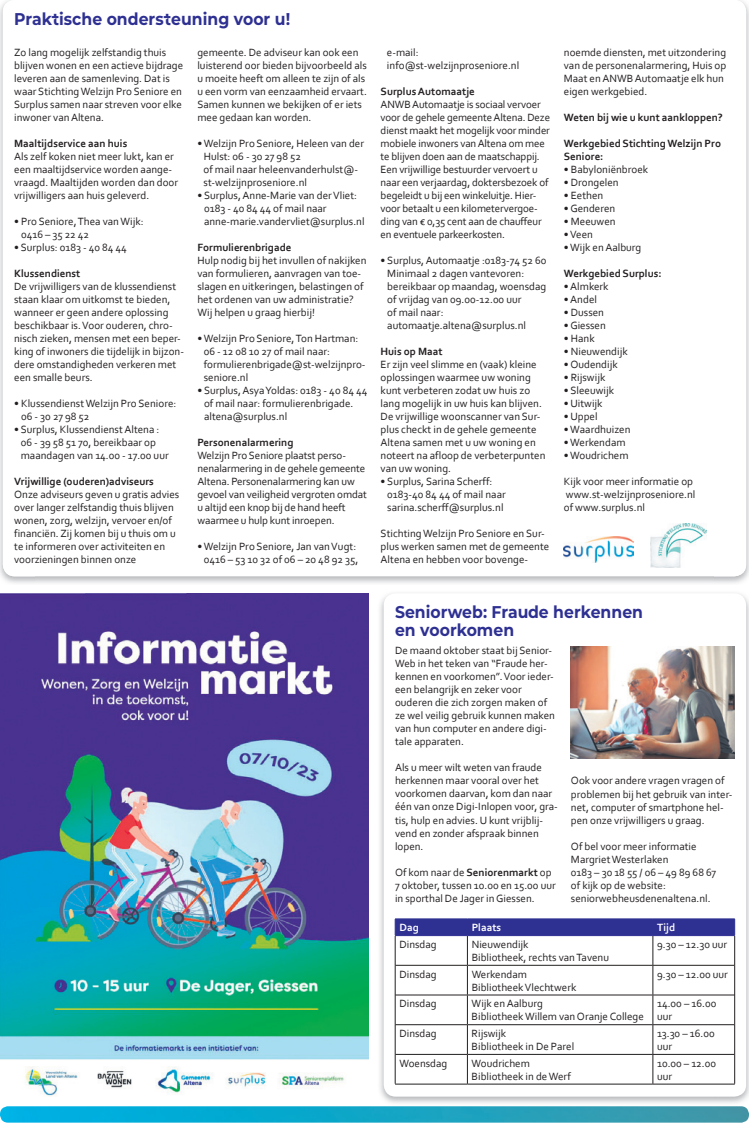
<style>
.page{position:relative;width:749px;height:1126px;background:#fff}
.page>*{position:absolute;margin:0;border:0;box-sizing:border-box;transform-origin:0 0}
.t1{font:700 17px/18px "Mont Altena";color:#2e3092}
.t2{font:11px/13px "Corbel";color:#231f20}
.t3{font:700 11px/13px "Corbel";color:#231f20}
.t4{font:700 11px "Corbel";color:#fff}
.s1{font-weight:700}
</style>
<div class="page">
<img style="left:380px;top:593px;width:368px;height:510px">
<div style="left:383px;top:593px;width:363px;height:503px;background:#fff;border-radius:12px"></div>
<img style="left:570px;top:646px;width:164px;height:112px">
<hr style="left:395px;top:1083px;width:72px;height:1px;background:#231f20">
<hr style="left:467px;top:1083px;width:185px;height:1px;background:#231f20">
<hr style="left:652px;top:1083px;width:82px;height:1px;background:#231f20">
<svg style="left:395px;top:918px;width:340px;height:165px"></svg>
<hr style="left:395px;top:935px;width:72px;height:1px;background:#2e3092">
<hr style="left:467px;top:935px;width:185px;height:1px;background:#2e3092">
<hr style="left:652px;top:935px;width:82px;height:1px;background:#2e3092">
<img style="left:0;top:593px;width:368px;height:503px">
<img style="left:0;top:1106px;width:748px;height:16px">
<img style="left:0;top:0;width:35px;height:583px">
<img style="left:713px;top:0;width:35px;height:583px">
<div style="left:3px;top:0;width:743px;height:576px;background:#fff;border-radius:12px"></div>
<img style="left:650px;top:523px;width:56px;height:44px">
<img style="left:563px;top:536px;width:70px;height:26px">
<h1 class="t1" style="left:14px;top:9px;width:277px">Praktische ondersteuning voor u!</h1>
<p class="t2" style="left:14px;top:46px;width:170px">Zo lang mogelijk zelfstandig thuis blijven wonen en een actieve bijdrage leveren aan de samenleving. Dat is waar Stichting Welzijn Pro Seniore en Surplus samen naar streven voor elke inwoner van Altena.</p>
<p class="t3" style="left:14px;top:137px;width:115px">Maaltijdservice aan huis</p>
<p class="t2" style="left:14px;top:150px;width:165px">Als zelf koken niet meer lukt, kan er een maaltijdservice worden aange&shy;vraagd. Maaltijden worden dan door vrijwilligers aan huis geleverd.</p>
<p class="t2" style="left:21px;top:215px;width:124px;text-indent:-7px">• Pro Seniore, Thea van Wijk:<br>0416 – 35 22 42</p>
<p class="t2" style="left:14px;top:241px;width:114px">• Surplus: 0183 - 40 84 44</p>
<p class="t3" style="left:14px;top:267px;width:68px">Klussendienst</p>
<p class="t2" style="left:14px;top:280px;width:171px">De vrijwilligers van de klussendienst staan klaar om uitkomst te bieden, wanneer er geen andere oplossing beschikbaar is. Voor ouderen, chro&shy;nisch zieken, mensen met een beper&shy;king of inwoners die tijdelijk in bijzon&shy;dere omstandigheden verkeren met een smalle beurs.</p>
<p class="t2" style="left:21px;top:397px;width:157px;text-indent:-7px">• Klussendienst Welzijn Pro Seniore:<br>06 - 30 27 98 52</p>
<p class="t2" style="left:21px;top:423px;width:149px;text-indent:-7px">• Surplus, Klussendienst Altena :<br>06 - 39 58 51 70, bereikbaar op maandagen van 14.00 - 17.00 uur</p>
<p class="t3" style="left:14px;top:475px;width:141px">Vrijwillige (ouderen)adviseurs</p>
<p class="t2" style="left:14px;top:488px;width:166px">Onze adviseurs geven u gratis advies over langer zelfstandig thuis blijven wonen, zorg, welzijn, vervoer en/of financiën. Zij komen bij u thuis om u te informeren over activiteiten en voorzieningen binnen onze</p>
<p class="t2" style="left:197px;top:46px;width:171px">gemeente. De adviseur kan ook een luisterend oor bieden bijvoorbeeld als u moeite heeft om alleen te zijn of als u een vorm van eenzaamheid ervaart.<br>Samen kunnen we bekijken of er iets mee gedaan kan worden.</p>
<p class="t2" style="left:203px;top:137px;width:162px;text-indent:-6px">• Welzijn Pro Seniore, Heleen van der<br>Hulst: 06 - 30 27 98 52<br>of mail naar heleenvanderhulst@- st-welzijnproseniore.nl</p>
<p class="t2" style="left:204px;top:189px;width:162px;text-indent:-7px">• Surplus, Anne-Marie van der Vliet:<br>0183 - 40 84 44 of mail naar anne-marie.vandervliet@surplus.nl</p>
<p class="t3" style="left:197px;top:241px;width:96px">Formulierenbrigade</p>
<p class="t2" style="left:197px;top:254px;width:170px">Hulp nodig bij het invullen of nakijken van formulieren, aanvragen van toe&shy;slagen en uitkeringen, belastingen of het ordenen van uw administratie?<br>Wij helpen u graag hierbij!</p>
<p class="t2" style="left:204px;top:332px;width:163px;text-indent:-6px">• Welzijn Pro Seniore, Ton Hartman:<br>06 - 12 08 10 27 of mail naar: formulierenbrigade@st-welzijnpro&shy;seniore.nl</p>
<p class="t2" style="left:204px;top:384px;width:165px;text-indent:-7px">• Surplus, Asya Yoldas: 0183 - 40 84 44 of mail naar: formulierenbrigade. altena@surplus.nl</p>
<p class="t3" style="left:197px;top:436px;width:97px">Personenalarmering</p>
<p class="t2" style="left:197px;top:449px;width:171px">Welzijn Pro Seniore plaatst perso&shy;nenalarmering in de gehele gemeente Altena. Personenalarmering kan uw gevoel van veiligheid vergroten omdat u altijd een knop bij de hand heeft waarmee u hulp kunt inroepen.</p>
<p class="t2" style="left:197px;top:540px;width:162px;text-align:center">• Welzijn Pro Seniore, Jan van Vugt:<br>0416 – 53 10 32 of 06 – 20 48 92 35,</p>
<p class="t2" style="left:387px;top:46px;width:134px">e-mail: info@st-welzijnproseniore.nl</p>
<p class="t3" style="left:380px;top:85px;width:96px">Surplus Automaatje</p>
<p class="t2" style="left:380px;top:98px;width:171px">ANWB Automaatje is sociaal vervoer voor de gehele gemeente Altena. Deze dienst maakt het mogelijk voor minder mobiele inwoners van Altena om mee te blijven doen aan de maatschappij.<br>Een vrijwillige bestuurder vervoert u naar een verjaardag, doktersbezoek of begeleidt u bij een winkeluitje. Hier&shy;voor betaalt u een kilometervergoe&shy;ding van € 0,35 cent aan de chauffeur en eventuele parkeerkosten.</p>
<p class="t2" style="left:387px;top:254px;width:161px;text-indent:-7px">• Surplus, Automaatje :0183-74 52 60<br>Minimaal 2 dagen vantevoren: bereikbaar op maandag, woensdag of vrijdag van 09.00-12.00 uur<br>of mail naar: automaatje.altena@surplus.nl</p>
<p class="t3" style="left:380px;top:345px;width:64px">Huis op Maat</p>
<p class="t2" style="left:380px;top:358px;width:166px">Er zijn veel slimme en (vaak) kleine oplossingen waarmee uw woning kunt verbeteren zodat uw huis zo lang mogelijk in uw huis kan blijven.<br>De vrijwillige woonscanner van Sur&shy;plus checkt in de gehele gemeente<br>Altena samen met u uw woning en noteert na afloop de verbeterpunten van uw woning.</p>
<p class="t2" style="left:387px;top:475px;width:120px;text-indent:-7px">• Surplus, Sarina Scherff:<br>0183-40 84 44 of mail naar sarina.scherff@surplus.nl</p>
<p class="t2" style="left:380px;top:527px;width:170px">Stichting Welzijn Pro Seniore en Sur&shy;plus werken samen met de gemeente<br>Altena en hebben voor bovenge-</p>
<p class="t2" style="left:563px;top:46px;width:164px">noemde diensten, met uitzondering van de personenalarmering, Huis op<br>Maat en ANWB Automaatje elk hun eigen werkgebied.</p>
<p class="t3" style="left:563px;top:111px;width:160px">Weten bij wie u kunt aankloppen?</p>
<p class="t3" style="left:563px;top:137px;width:159px">Werkgebied Stichting Welzijn Pro<br>Seniore:</p>
<p class="t2" style="left:563px;top:163px;width:86px">• Babyloniënbroek</p>
<p class="t2" style="left:563px;top:176px;width:56px">• Drongelen</p>
<p class="t2" style="left:563px;top:189px;width:41px">• Eethen</p>
<p class="t2" style="left:563px;top:202px;width:53px">• Genderen</p>
<p class="t2" style="left:563px;top:215px;width:53px">• Meeuwen</p>
<p class="t2" style="left:563px;top:228px;width:31px">• Veen</p>
<p class="t2" style="left:563px;top:241px;width:79px">• Wijk en Aalburg</p>
<p class="t3" style="left:563px;top:267px;width:99px">Werkgebied Surplus:</p>
<p class="t2" style="left:563px;top:280px;width:46px">• Almkerk</p>
<p class="t2" style="left:563px;top:293px;width:35px">• Andel</p>
<p class="t2" style="left:563px;top:306px;width:42px">• Dussen</p>
<p class="t2" style="left:563px;top:319px;width:44px">• Giessen</p>
<p class="t2" style="left:563px;top:332px;width:32px">• Hank</p>
<p class="t2" style="left:563px;top:345px;width:65px">• Nieuwendijk</p>
<p class="t2" style="left:563px;top:358px;width:55px">• Oudendijk</p>
<p class="t2" style="left:563px;top:371px;width:43px">• Rijswijk</p>
<p class="t2" style="left:563px;top:384px;width:52px">• Sleeuwijk</p>
<p class="t2" style="left:563px;top:397px;width:40px">• Uitwijk</p>
<p class="t2" style="left:563px;top:410px;width:35px">• Uppel</p>
<p class="t2" style="left:563px;top:423px;width:68px">• Waardhuizen</p>
<p class="t2" style="left:563px;top:436px;width:63px">• Werkendam</p>
<p class="t2" style="left:563px;top:449px;width:66px">• Woudrichem</p>
<p class="t2" style="left:563px;top:475px;width:133px">Kijk voor meer informatie op www.st-welzijnproseniore.nl of www.surplus.nl</p>
<h1 class="t1" style="left:395px;top:602px;width:249px">Seniorweb: Fraude herkennen en voorkomen</h1>
<p class="t2" style="left:395px;top:644px;width:161px">De maand oktober staat bij Senior-<br>Web in het teken van “Fraude her&shy;kennen en voorkomen”. Voor ieder&shy;een belangrijk en zeker voor ouderen die zich zorgen maken of ze wel veilig gebruik kunnen maken van hun computer en andere digi&shy;tale apparaten.</p>
<p class="t2" style="left:395px;top:761px;width:164px">Als u meer wilt weten van fraude herkennen maar vooral over het voorkomen daarvan, kom dan naar één van onze Digi-Inlopen voor, gra&shy;tis, hulp en advies. U kunt vrijblij&shy;vend en zonder afspraak binnen lopen.</p>
<p class="t2" style="left:395px;top:865px;width:162px">Of kom naar de <span class="s1">Seniorenmarkt</span> op<br>7 oktober, tussen 10.00 en 15.00 uur in sporthal De Jager in Giessen.</p>
<p class="t2" style="left:570px;top:774px;width:163px">Ook voor andere vragen vragen of problemen bij het gebruik van inter&shy;net, computer of smartphone hel&shy;pen onze vrijwilligers u graag.</p>
<p class="t2" style="left:570px;top:839px;width:147px">Of bel voor meer informatie<br>Margriet Westerlaken<br>0183 – 30 18 55 / 06 – 49 89 68 67 of kijk op de website: seniorwebheusdenenaltena.nl.</p>
<p class="t4" style="left:399px;top:920px;width:21px">Dag</p>
<p class="t4" style="left:471px;top:920px;width:31px">Plaats</p>
<p class="t4" style="left:657px;top:920px;width:20px">Tijd</p>
<p class="t2" style="left:399px;top:937px;width:39px">Dinsdag</p>
<p class="t2" style="left:471px;top:937px;width:139px">Nieuwendijk<br>Bibliotheek, rechts van Tavenu</p>
<p class="t2" style="left:657px;top:937px;width:71px">9.30 – 12.30 uur</p>
<p class="t2" style="left:399px;top:967px;width:39px">Dinsdag</p>
<p class="t2" style="left:471px;top:967px;width:106px">Werkendam<br>Bibliotheek Vlechtwerk</p>
<p class="t2" style="left:657px;top:967px;width:72px">9.30 – 12.00 uur</p>
<p class="t2" style="left:399px;top:996px;width:39px">Dinsdag</p>
<p class="t2" style="left:471px;top:996px;width:174px">Wijk en Aalburg<br>Bibliotheek Willem van Oranje College</p>
<p class="t2" style="left:657px;top:996px;width:61px">14.00 – 16.00 uur</p>
<p class="t2" style="left:399px;top:1026px;width:39px">Dinsdag</p>
<p class="t2" style="left:471px;top:1026px;width:104px">Rijswijk<br>Bibliotheek in De Parel</p>
<p class="t2" style="left:657px;top:1026px;width:59px">13.30 – 16.00 uur</p>
<p class="t2" style="left:399px;top:1056px;width:50px">Woensdag</p>
<p class="t2" style="left:471px;top:1056px;width:101px">Woudrichem<br>Bibliotheek in de Werf</p>
<p class="t2" style="left:657px;top:1056px;width:61px">10.00 – 12.00 uur</p>
</div>
